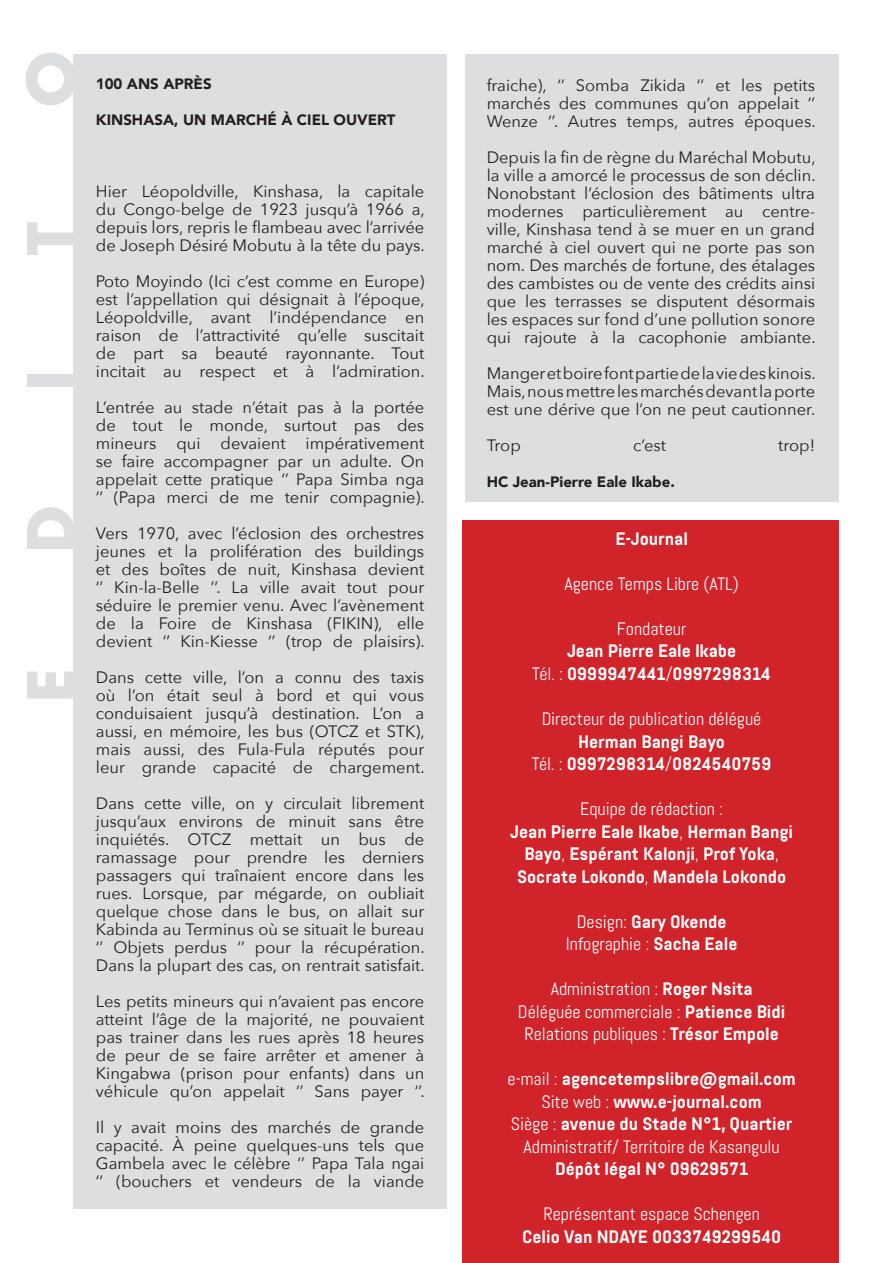
<style>
.page{position:relative;width:893px;height:1263px;background:#fff}
.page>*{position:absolute;margin:0;border:0;box-sizing:border-box;transform-origin:0 0}
.t1{font:700 63px "Futura LT";color:#dddee0}
.t2{font:700 18px/22.5px "Abel Pro";color:#fff;text-align:center}
.t3{font:18px/22.5px "Abel";color:#fff;text-align:center}
.t4{font:16.5px/18px "Avenir Next";color:#231f20;text-align:justify}
.t5{font:900 15px "Avenir";color:#231f20}
.s1{font-family:"Abel";font-weight:400}
.s2{font-family:"Abel Pro";font-weight:700}
</style>
<div class="page">
<div style="left:463px;top:520px;width:376px;height:743px;background:#d1232a"></div>
<div style="left:73px;top:54px;width:374px;height:1155px;background:#dddee0"></div>
<div style="left:465px;top:54px;width:374px;height:448px;background:#dddee0"></div>
<p class="t1" style="left:9px;top:107px;width:57px;rotate:-90deg">O</p>
<p class="t5" style="left:96px;top:71px;width:117px">100 ANS APRÈS</p>
<p class="t5" style="left:96px;top:107px;width:301px">KINSHASA, UN MARCHÉ À CIEL OUVERT</p>
<p class="t1" style="left:9px;top:255px;width:35px;rotate:-90deg">T</p>
<p class="t1" style="left:9px;top:391px;width:22px;rotate:-90deg">I</p>
<p class="t1" style="left:9px;top:553px;width:49px;rotate:-90deg">D</p>
<p class="t1" style="left:9px;top:703px;width:36px;rotate:-90deg">E</p>
<p class="t4" style="left:96px;top:182px;width:330px">Hier Léopoldville, Kinshasa, la capitale du Congo-belge de 1923 jusqu’à 1966 a, depuis lors, repris le flambeau avec l’arrivée de Joseph Désiré Mobutu à la tête du pays.</p>
<p class="t4" style="left:96px;top:272px;width:330px">Poto Moyindo (Ici c’est comme en Europe) est l’appellation qui désignait à l’époque, Léopoldville, avant l’indépendance en raison de l’attractivité qu’elle suscitait de part sa beauté rayonnante. Tout incitait au respect et à l’admiration.</p>
<p class="t4" style="left:96px;top:398px;width:330px">L’entrée au stade n’était pas à la portée de tout le monde, surtout pas des mineurs qui devaient impérativement se faire accompagner par un adulte. On appelait cette pratique ‘’ Papa Simba nga ‘’ (Papa merci de me tenir compagnie).</p>
<p class="t4" style="left:96px;top:524px;width:330px">Vers 1970, avec l’éclosion des orchestres jeunes et la prolifération des buildings et des boîtes de nuit, Kinshasa devient ‘’ Kin-la-Belle ’’. La ville avait tout pour séduire le premier venu. Avec l’avènement de la Foire de Kinshasa (FIKIN), elle devient ‘’ Kin-Kiesse ‘’ (trop de plaisirs).</p>
<p class="t4" style="left:96px;top:668px;width:330px">Dans cette ville, l’on a connu des taxis où l’on était seul à bord et qui vous conduisaient jusqu’à destination. L’on a aussi, en mémoire, les bus (OTCZ et STK), mais aussi, des Fula-Fula réputés pour leur grande capacité de chargement.</p>
<p class="t4" style="left:96px;top:794px;width:330px">Dans cette ville, on y circulait librement jusqu’aux environs de minuit sans être inquiétés. OTCZ mettait un bus de ramassage pour prendre les derniers passagers qui traînaient encore dans les rues. Lorsque, par mégarde, on oubliait quelque chose dans le bus, on allait sur Kabinda au Terminus où se situait le bureau ‘’ Objets perdus ‘’ pour la récupération.<br>Dans la plupart des cas, on rentrait satisfait.</p>
<p class="t4" style="left:96px;top:992px;width:330px">Les petits mineurs qui n’avaient pas encore atteint l’âge de la majorité, ne pouvaient pas trainer dans les rues après 18 heures de peur de se faire arrêter et amener à Kingabwa (prison pour enfants) dans un véhicule qu’on appelait ‘’ Sans payer ‘’.</p>
<p class="t4" style="left:96px;top:1118px;width:330px">Il y avait moins des marchés de grande capacité. À peine quelques-uns tels que Gambela avec le célèbre ‘’ Papa Tala ngai ‘’ (bouchers et vendeurs de la viande</p>
<p class="t4" style="left:487px;top:75px;width:330px">fraiche), ‘’ Somba Zikida ‘’ et les petits marchés des communes qu’on appelait ‘’ Wenze ‘’. Autres temps, autres époques.</p>
<p class="t4" style="left:487px;top:147px;width:330px">Depuis la fin de règne du Maréchal Mobutu, la ville a amorcé le processus de son déclin.<br>Nonobstant l’éclosion des bâtiments ultra modernes particulièrement au centre&shy;ville, Kinshasa tend à se muer en un grand marché à ciel ouvert qui ne porte pas son nom. Des marchés de fortune, des étalages des cambistes ou de vente des crédits ainsi que les terrasses se disputent désormais les espaces sur fond d’une pollution sonore qui rajoute à la cacophonie ambiante.</p>
<p class="t4" style="left:487px;top:363px;width:330px">Manger et boire font partie de la vie des kinois.<br>Mais, nous mettre les marchés devant la porte est une dérive que l’on ne peut cautionner.</p>
<p class="t4" style="left:487px;top:435px;width:36px">Trop</p>
<p class="t4" style="left:633px;top:435px;width:34px">c’est</p>
<p class="t4" style="left:778px;top:435px;width:38px">trop!</p>
<p class="t5" style="left:487px;top:468px;width:190px">HC Jean-Pierre Eale Ikabe.</p>
<p class="t2" style="left:615px;top:528px;width:74px">E-Journal</p>
<p class="t3" style="left:564px;top:573px;width:176px">Agence Temps Libre (ATL)</p>
<p class="t3" style="left:617px;top:618px;width:71px">Fondateur</p>
<p class="t2" style="left:567px;top:640px;width:171px">Jean Pierre Eale Ikabe</p>
<p class="t2" style="left:532px;top:663px;width:240px"><span class="s1">Tél. :</span> 0999947441<span class="s1">/</span>0997298314</p>
<p class="t3" style="left:542px;top:708px;width:221px">Directeur de publication délégué</p>
<p class="t2" style="left:578px;top:730px;width:148px">Herman Bangi Bayo</p>
<p class="t2" style="left:532px;top:753px;width:241px"><span class="s1">Tél. :</span> 0997298314<span class="s1">/</span>0824540759</p>
<p class="t3" style="left:580px;top:798px;width:144px">Equipe de rédaction :</p>
<p class="t2" style="left:510px;top:820px;width:284px">Jean Pierre Eale Ikabe<span class="s1">,</span> Herman Bangi<br>Bayo<span class="s1">,</span> Espérant Kalonji<span class="s1">,</span> Prof Yoka<span class="s1">,<br></span>Socrate Lokondo<span class="s1">,</span> Mandela Lokondo</p>
<p class="t2" style="left:577px;top:910px;width:151px"><span class="s1">Design:</span> Gary Okende</p>
<p class="t3" style="left:566px;top:933px;width:173px">Infographie : <span class="s2">Sacha Eale</span></p>
<p class="t3" style="left:551px;top:978px;width:203px">Administration : <span class="s2">Roger Nsita</span></p>
<p class="t3" style="left:518px;top:1000px;width:269px">Déléguée commerciale : <span class="s2">Patience Bidi</span></p>
<p class="t3" style="left:524px;top:1023px;width:256px">Relations publiques : <span class="s2">Trésor Empole</span></p>
<p class="t2" style="left:507px;top:1068px;width:290px"><span class="s1">e-mail :</span> agencetempslibre@gmail.com</p>
<p class="t2" style="left:541px;top:1090px;width:222px"><span class="s1">Site web :</span> www.e-journal.com</p>
<p class="t3" style="left:511px;top:1113px;width:283px">Siège : <span class="s2">avenue du Stade N°1, Quartier<br></span>Administratif/ Territoire de Kasangulu</p>
<p class="t2" style="left:555px;top:1158px;width:195px">Dépôt légal N° 09629571</p>
<p class="t3" style="left:543px;top:1203px;width:218px">Représentant espace Schengen</p>
<p class="t2" style="left:522px;top:1225px;width:261px">Celio Van NDAYE 0033749299540</p>
</div>
